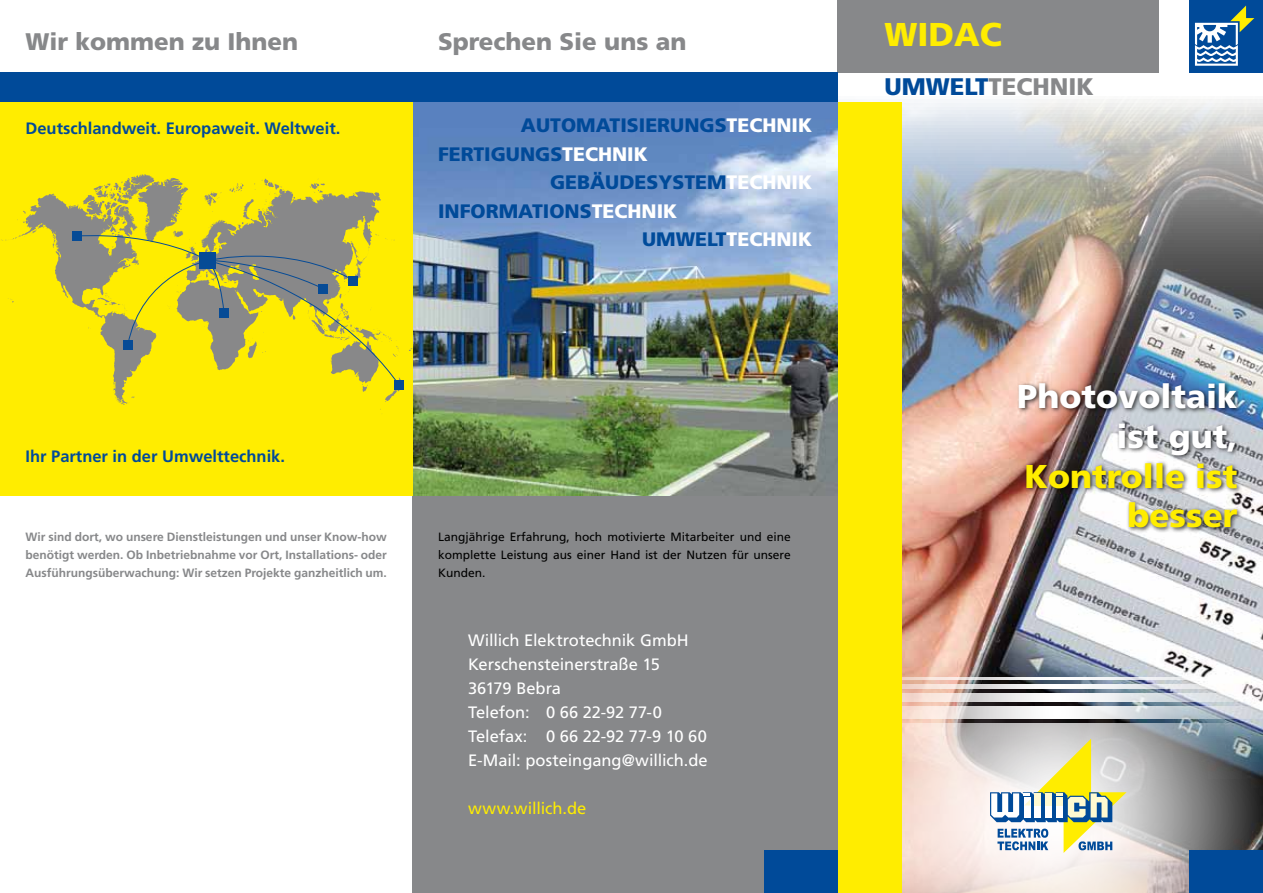
<style>
.page{position:relative;width:1263px;height:893px;background:#fff}
.page>*{position:absolute;margin:0;border:0;box-sizing:border-box;transform-origin:0 0}
.t1{font:900 33px/39.6px "Frutiger";color:#ffed00;text-align:right}
.t2{font:900 33px/39.6px "Frutiger";color:#fff;text-align:right}
.t3{font:900 24px "Frutiger";color:#87888a}
.t4{font:900 19.5px "Frutiger";color:#004a99}
.t5{font:900 19.5px "Frutiger";color:#fff}
.t6{font:16.5px/24px "Frutiger";color:#fff}
.t7{font:700 16.5px "Frutiger";color:#004a99}
.t8{font:16.5px "Frutiger";color:#ffed00}
.t9{font:700 12px/18px "Frutiger";color:#87888a;text-align:justify}
.t10{font:12px/18px "Frutiger";color:#000;text-align:justify}
.s1{color:#fff}
.s2{color:#004b9a}
.s3{color:#004a99}
</style>
<div class="page">
<img style="left:901px;top:99px;width:362px;height:624px">
<div style="left:1189px;top:0;width:74px;height:72px;background:#004a99"></div>
<svg style="left:1195px;top:6px;width:59px;height:60px"></svg>
<div style="left:412px;top:495px;width:426px;height:398px;background:#87888a"></div>
<div style="left:838px;top:0;width:321px;height:72px;background:#87888a"></div>
<div style="left:764px;top:850px;width:74px;height:43px;background:#004a99"></div>
<img style="left:412px;top:102px;width:426px;height:393px">
<div style="left:0;top:72px;width:838px;height:30px;background:#004a99"></div>
<div style="left:0;top:102px;width:412px;height:393px;background:#ffed00"></div>
<svg style="left:1px;top:174px;width:411px;height:236px"></svg>
<svg style="left:74px;top:231px;width:326px;height:155px"></svg>
<div style="left:200px;top:252px;width:16px;height:17px;background:#064b96"></div>
<div style="left:72px;top:232px;width:9px;height:9px;background:#064b96"></div>
<div style="left:123px;top:340px;width:10px;height:10px;background:#064b96"></div>
<div style="left:219px;top:308px;width:10px;height:10px;background:#064b96"></div>
<div style="left:318px;top:284px;width:10px;height:9px;background:#064b96"></div>
<div style="left:348px;top:276px;width:10px;height:9px;background:#064b96"></div>
<div style="left:394px;top:380px;width:10px;height:10px;background:#064b96"></div>
<div style="left:1016px;top:381px;width:226px;height:153px;background:#000;opacity:.75"></div>
<svg style="left:901px;top:723px;width:362px;height:170px;background:#c1bab6"></svg>
<svg style="left:901px;top:685px;width:362px;height:4px"></svg>
<svg style="left:901px;top:706px;width:362px;height:13px"></svg>
<svg style="left:901px;top:693px;width:362px;height:9px"></svg>
<hr style="left:838px;top:678px;width:425px;height:2px;background:#fff">
<svg style="left:990px;top:739px;width:136px;height:114px"></svg>
<div style="left:838px;top:102px;width:63px;height:791px;background:#ffed00"></div>
<div style="left:1189px;top:850px;width:74px;height:43px;background:#004a99"></div>
<h2 class="t3" style="left:26px;top:27px;width:274px">Wir kommen zu Ihnen</h2>
<h2 class="t3" style="left:438px;top:27px;width:250px">Sprechen Sie uns an</h2>
<h1 class="t1" style="left:884px;top:14px;width:119px">WIDAC</h1>
<h3 class="t7" style="left:26px;top:119px;width:316px">Deutschlandweit. Europaweit. Weltweit.</h3>
<h3 class="t7" style="left:26px;top:446px;width:261px">Ihr Partner in der Umwelttechnik.</h3>
<h3 class="t4" style="left:521px;top:113px;width:293px">AUTOMATISIERUNGS<span class="s1">TECHNIK</span></h3>
<h3 class="t4" style="left:438px;top:142px;width:211px">FERTIGUNGS<span class="s1">TECHNIK</span></h3>
<h3 class="t4" style="left:550px;top:171px;width:264px">GEBÄUDESYSTEM<span class="s1">TECHNIK</span></h3>
<h3 class="t4" style="left:438px;top:199px;width:241px">INFORMATIONS<span class="s1">TECHNIK</span></h3>
<h3 class="t5" style="left:642px;top:228px;width:172px"><span class="s2">UMWELT</span>TECHNIK</h3>
<p class="t9" style="left:26px;top:528px;width:363px">Wir sind dort, wo unsere Dienstleistungen und unser Know-how benötigt werden. Ob Inbetriebnahme vor Ort, Installations- oder Ausführungsüberwachung: Wir setzen Projekte ganzheitlich um.</p>
<p class="t10" style="left:438px;top:527px;width:354px">Langjährige Erfahrung, hoch motivierte Mitarbeiter und eine komplette Leistung aus einer Hand ist der Nutzen für unsere Kunden.</p>
<h3 class="t6" style="left:468px;top:628px;width:241px">Willich Elektrotechnik GmbH<br>Kerschensteinerstraße 15<br>36179 Bebra<br>Telefon: 0 66 22-92 77-0<br>Telefax: 0 66 22-92 77-9 10 60<br>E-Mail: posteingang@willich.de</h3>
<h3 class="t8" style="left:468px;top:799px;width:120px">www.willich.de</h3>
<h2 class="t3" style="left:884px;top:72px;width:211px"><span class="s3">UMWELT</span>TECHNIK</h2>
<h1 class="t2" style="left:1017px;top:376px;width:222px">Photovoltaik ist gut,</h1>
<h1 class="t1" style="left:1024px;top:456px;width:215px">Kontrolle ist besser</h1>
</div>
